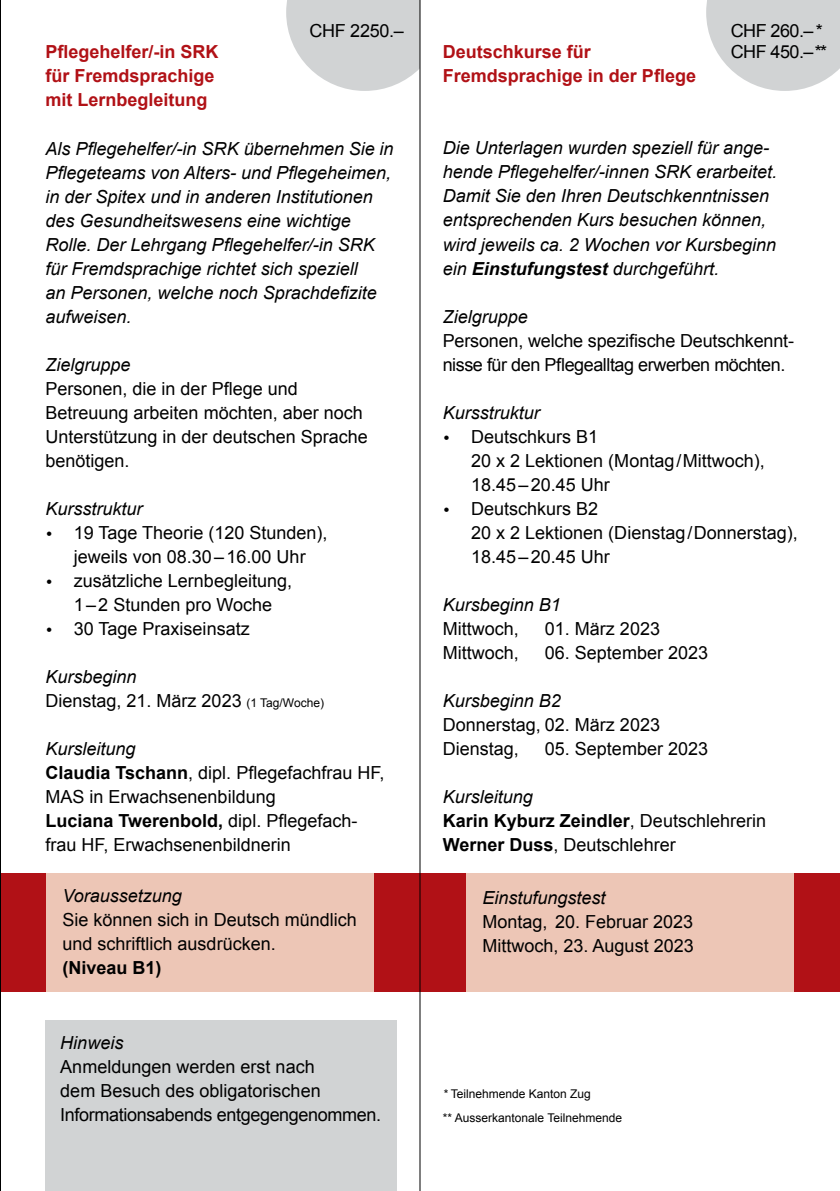
<style>
.page{position:relative;width:840px;height:1191px;background:#fff}
.page>*{position:absolute;margin:0;border:0;box-sizing:border-box;transform-origin:0 0}
.t1{font:18px/24px "Arial";color:#000}
.t2{font:italic 18px/24px "Arial";color:#000}
.t3{font:700 18px/24px "Arial";color:#b11116}
.t4{font:18px/21px "Arial";letter-spacing:-.03em;color:#000}
.t5{font:700 18px "Arial";color:#000}
.t6{font:12px/24px "Arial";color:#000}
.s1{font-family:"The Sans"}
.s2{font-style:italic}
.s3{font-size:12px}
.s4{font-weight:700}
</style>
<div class="page">
<svg style="left:706px;top:0;width:133px;height:91px"></svg>
<svg style="left:286px;top:0;width:133px;height:91px"></svg>
<div style="left:0;top:873px;width:839px;height:118px;background:#edc6b6"></div>
<div style="left:45px;top:1020px;width:352px;height:171px;background:#d1d3d4"></div>
<div style="left:0;top:873px;width:45px;height:118px;background:#b11116"></div>
<div style="left:420px;top:873px;width:45px;height:118px;background:#b11116"></div>
<div style="left:374px;top:873px;width:46px;height:118px;background:#b11116"></div>
<div style="left:794px;top:873px;width:45px;height:118px;background:#b11116"></div>
<hr style="left:419px;top:0;width:1px;height:1191px;background:#000">
<hr style="left:0;top:0;width:1px;height:1191px;background:#000">
<p class="t1" style="left:309px;top:19px;width:96px">CHF 2250.–</p>
<p class="t4" style="left:730px;top:21px;width:98px">CHF 260.– *<br>CHF 450.– **</p>
<p class="t3" style="left:442px;top:41px;width:255px">Deutschkurse für<br>Fremdsprachige in der Pflege</p>
<p class="t3" style="left:45px;top:41px;width:175px">Pflegehelfer/-in SRK für Fremdsprachige mit Lernbegleitung</p>
<p class="t2" style="left:45px;top:136px;width:349px">Als Pflegehelfer/-in SRK übernehmen Sie in Pflegeteams von Alters- und Pflegeheimen, in der Spitex und in anderen Institutionen des Gesundheitswesens eine wichtige Rolle. Der Lehrgang Pflegehelfer/-in SRK für Fremdsprachige richtet sich speziell<br>an Personen, welche noch Sprachdefizite aufweisen.</p>
<p class="t2" style="left:45px;top:352px;width:87px">Zielgruppe</p>
<p class="t1" style="left:45px;top:376px;width:324px">Personen, die in der Pflege und<br>Betreuung arbeiten möchten, aber noch<br>Unterstützung in der deutschen Sprache benötigen.</p>
<p class="t2" style="left:45px;top:496px;width:99px">Kursstruktur</p>
<p class="t1" style="left:45px;top:520px;width:283px;text-align:center"><span class="s1">•</span> 19 Tage Theorie (120 Stunden), jeweils von 08.30–16.00 Uhr</p>
<p class="t1" style="left:45px;top:568px;width:248px;text-align:center"><span class="s1">•</span> zusätzliche Lernbegleitung,<br>1–2 Stunden pro Woche</p>
<p class="t1" style="left:45px;top:616px;width:206px"><span class="s1">•</span> 30 Tage Praxiseinsatz</p>
<p class="t1" style="left:45px;top:664px;width:280px"><span class="s2">Kursbeginn<br></span>Dienstag, 21. März 2023 <span class="s3">(1 Tag/Woche)</span></p>
<p class="t1" style="left:45px;top:736px;width:340px"><span class="s2">Kursleitung<br></span><span class="s4">Claudia Tschann</span>, dipl. Pflegefachfrau HF,<br>MAS in Erwachsenenbildung<br><span class="s4">Luciana Twerenbold,</span> dipl. Pflegefach&shy;frau HF, Erwachsenenbildnerin</p>
<p class="t2" style="left:442px;top:136px;width:336px">Die Unterlagen wurden speziell für ange&shy;hende Pflegehelfer/-innen SRK erarbeitet.<br>Damit Sie den Ihren Deutschkenntnissen entsprechenden Kurs besuchen können, wird jeweils ca. 2 Wochen vor Kursbeginn ein <span class="s4">Einstufungstest</span> durchgeführt.</p>
<p class="t2" style="left:442px;top:304px;width:87px">Zielgruppe</p>
<p class="t1" style="left:442px;top:328px;width:352px">Personen, welche spezifische Deutschkennt&shy;nisse für den Pflegealltag erwerben möchten.</p>
<p class="t2" style="left:442px;top:400px;width:99px">Kursstruktur</p>
<p class="t1" style="left:471px;top:424px;width:295px;text-indent:-28px"><span class="s1">•</span> Deutschkurs B1<br>20 x 2 Lektionen (Montag / Mittwoch),<br>18.45–20.45 Uhr</p>
<p class="t1" style="left:471px;top:496px;width:328px;text-indent:-28px"><span class="s1">•</span> Deutschkurs B2<br>20 x 2 Lektionen (Dienstag / Donnerstag),<br>18.45–20.45 Uhr</p>
<p class="t2" style="left:442px;top:592px;width:120px">Kursbeginn B1</p>
<p class="t1" style="left:442px;top:616px;width:78px">Mittwoch,</p>
<p class="t1" style="left:544px;top:616px;width:117px">01. März 2023</p>
<p class="t1" style="left:442px;top:640px;width:78px">Mittwoch,</p>
<p class="t1" style="left:544px;top:640px;width:165px">06. September 2023</p>
<p class="t2" style="left:442px;top:688px;width:120px">Kursbeginn B2</p>
<p class="t1" style="left:442px;top:712px;width:219px">Donnerstag, 02. März 2023<br>Dienstag,</p>
<p class="t1" style="left:544px;top:736px;width:165px">05. September 2023</p>
<p class="t1" style="left:442px;top:784px;width:325px"><span class="s2">Kursleitung<br></span><span class="s4">Karin Kyburz Zeindler</span>, Deutschlehrerin<br><span class="s4">Werner Duss</span>, Deutschlehrer</p>
<p class="t2" style="left:62px;top:883px;width:121px">Voraussetzung</p>
<p class="t1" style="left:62px;top:907px;width:296px">Sie können sich in Deutsch mündlich und schriftlich ausdrücken.</p>
<p class="t5" style="left:62px;top:955px;width:101px">(Niveau B1)</p>
<p class="t2" style="left:60px;top:1031px;width:64px">Hinweis</p>
<p class="t1" style="left:60px;top:1055px;width:322px">Anmeldungen werden erst nach<br>dem Besuch des obligatorischen<br>Informationsabends entgegengenommen.</p>
<p class="t2" style="left:482px;top:886px;width:125px">Einstufungstest</p>
<p class="t1" style="left:482px;top:910px;width:213px">Montag, 20. Februar 2023<br>Mittwoch, 23. August 2023</p>
<p class="t6" style="left:442px;top:1081px;width:181px"><span class="s2">*</span> Teilnehmende Kanton Zug<br>** Ausserkantonale Teilnehmende</p>
</div>
